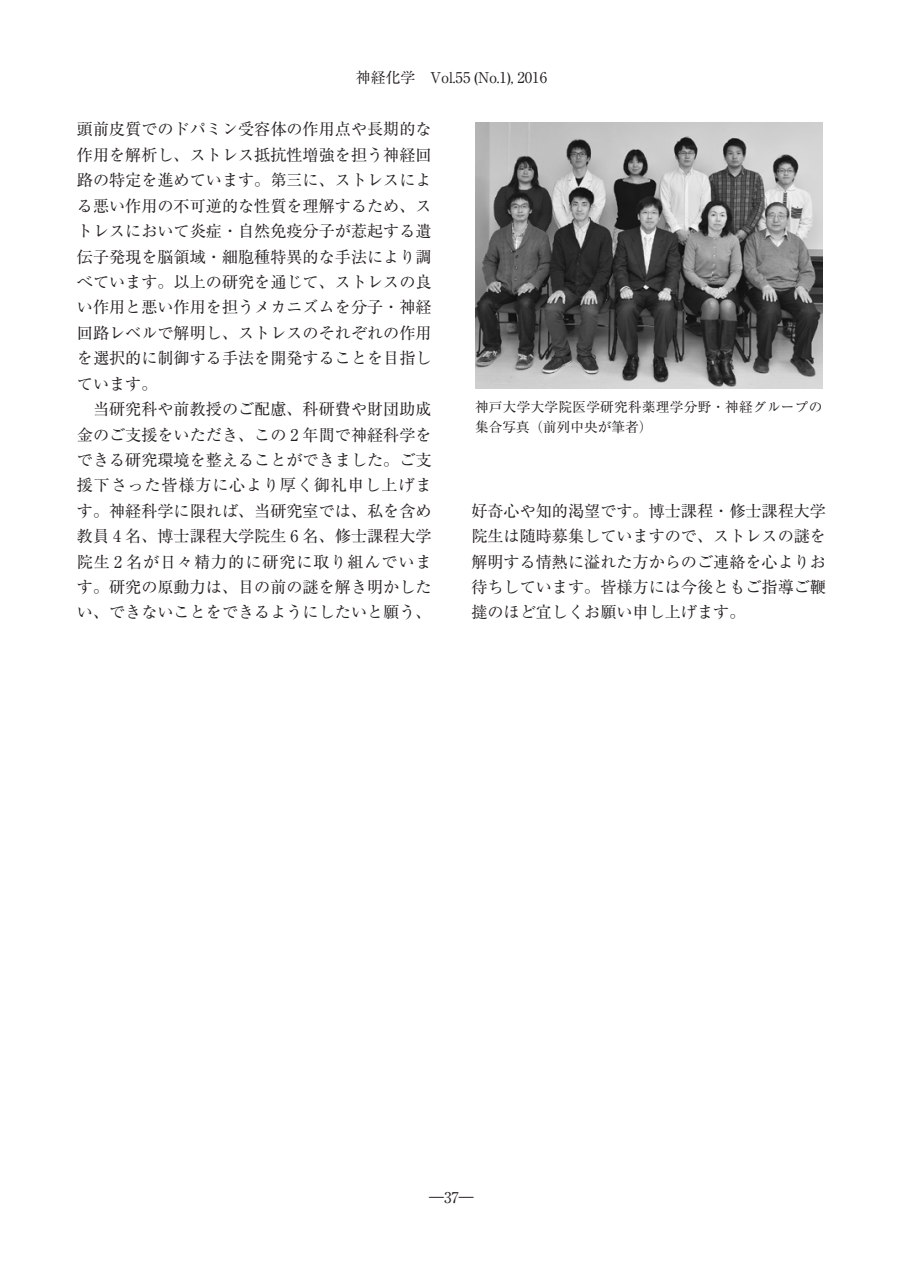
<style>
.page{position:relative;width:903px;height:1275px;background:#fff}
.page>*{position:absolute;margin:0;border:0;box-sizing:border-box;transform-origin:0 0}
.t1{font:16.1px/25.4px "Ryumin Pro";color:#231f20;text-align:justify}
.t2{font:14.88px "Ryumin Pro";color:#231f20}
.t3{font:13.65px/19.8px "Ryumin Pro";letter-spacing:.02em;color:#231f20}
</style>
<div class="page">
<img style="left:475px;top:122px;width:347px;height:266px">
<p class="t2" style="left:356px;top:66px;width:193px">神経化学　Vol.55 (No.1), 2016</p>
<p class="t1" style="left:77px;top:116px;width:356px">頭前皮質でのドパミン受容体の作用点や長期的な作用を解析し、ストレス抵抗性増強を担う神経回路の特定を進めています。第三に、ストレスによる悪い作用の不可逆的な性質を理解するため、ストレスにおいて炎症・自然免疫分子が惹起する遺伝子発現を脳領域・細胞種特異的な手法により調べています。以上の研究を通じて、ストレスの良い作用と悪い作用を担うメカニズムを分子・神経回路レベルで解明し、ストレスのそれぞれの作用を選択的に制御する手法を開発することを目指しています。</p>
<p class="t1" style="left:77px;top:395px;width:356px;text-indent:16px">当研究科や前教授のご配慮、科研費や財団助成金のご支援をいただき、この 2 年間で神経科学をできる研究環境を整えることができました。ご支援下さった皆様方に心より厚く御礼申し上げます。神経科学に限れば、当研究室では、私を含め教員 4 名、博士課程大学院生 6 名、修士課程大学院生 2 名が日々精力的に研究に取り組んでいます。研究の原動力は、目の前の謎を解き明かしたい、できないことをできるようにしたいと願う、</p>
<p class="t3" style="left:475px;top:397px;width:349px">神戸大学大学院医学研究科薬理学分野・神経グループの集合写真（前列中央が筆者）</p>
<p class="t1" style="left:471px;top:497px;width:356px">好奇心や知的渇望です。博士課程・修士課程大学院生は随時募集していますので、ストレスの謎を解明する情熱に溢れた方からのご連絡を心よりお待ちしています。皆様方には今後ともご指導ご鞭撻のほど宜しくお願い申し上げます。</p>
<p class="t2" style="left:429px;top:1185px;width:46px">―37―</p>
</div>
